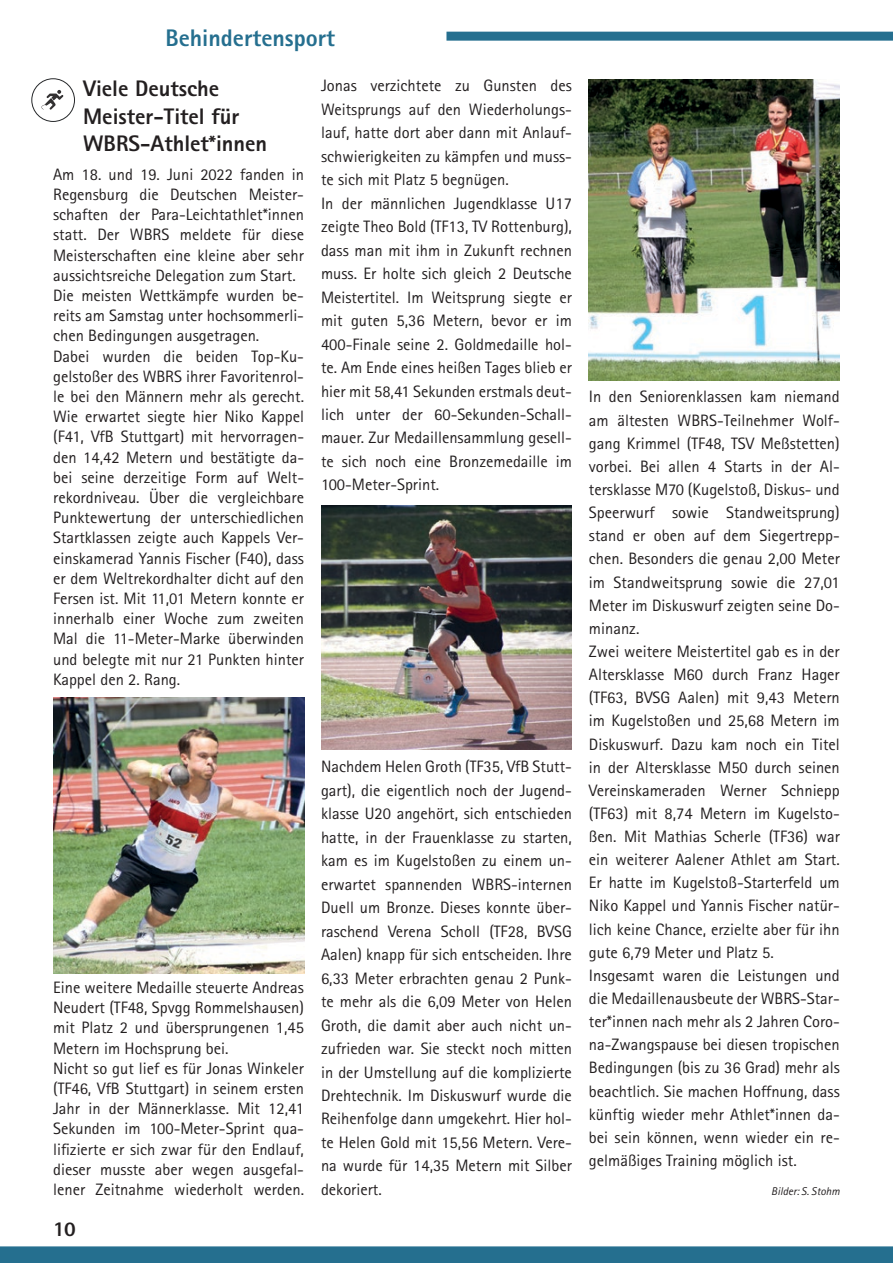
<style>
.page{position:relative;width:893px;height:1263px;background:#fff}
.page>*{position:absolute;margin:0;border:0;box-sizing:border-box;transform-origin:0 0}
.t1{font:800 24px "Rotis Sans Serif";color:#256f8f}
.t2{font:800 22.5px/27.5px "Rotis Sans Serif";color:#231f20}
.t3{font:800 21px "Rotis Sans Serif";color:#231f20}
.t4{font:16.5px/20.2px "Rotis Sans Serif";color:#231f20}
.t5{font:italic 11.25px "Rotis Sans Serif";color:#231f20}
</style>
<div class="page">
<div style="left:446px;top:32px;width:447px;height:9px;background:#256f8f"></div>
<div style="left:0;top:1246px;width:893px;height:17px;background:#256f8f"></div>
<img style="left:53px;top:697px;width:251px;height:277px">
<div style="left:32px;top:79px;width:43px;height:43px;border:1px solid #26282a;border-radius:50%"></div>
<svg style="left:41px;top:90px;width:22px;height:20px"></svg>
<img style="left:321px;top:506px;width:251px;height:244px">
<img style="left:589px;top:80px;width:251px;height:300px">
<h1 class="t1" style="left:165px;top:22px;width:171px">Behindertensport</h1>
<h2 class="t2" style="left:83px;top:75px;width:186px">Viele Deutsche<br>Meister-Titel für<br>WBRS-Athlet*innen</h2>
<p class="t4" style="left:53px;top:164px;width:252px">Am 18. und 19. Juni 2022 fanden in Regensburg die Deutschen Meister&shy;schaften der Para-Leichtathlet*innen statt. Der WBRS meldete für diese Meisterschaften eine kleine aber sehr aussichtsreiche Delegation zum Start.<br>Die meisten Wettkämpfe wurden be&shy;reits am Samstag unter hochsommerli&shy;chen Bedingungen ausgetragen.<br>Dabei wurden die beiden Top-Ku&shy;gelstoßer des WBRS ihrer Favoritenrol&shy;le bei den Männern mehr als gerecht.<br>Wie erwartet siegte hier Niko Kappel (F41, VfB Stuttgart) mit hervorragen&shy;den 14,42 Metern und bestätigte da&shy;bei seine derzeitige Form auf Welt&shy;rekordniveau. Über die vergleichbare Punktewertung der unterschiedlichen Startklassen zeigte auch Kappels Ver&shy;einskamerad Yannis Fischer (F40), dass er dem Weltrekordhalter dicht auf den Fersen ist. Mit 11,01 Metern konnte er innerhalb einer Woche zum zweiten Mal die 11-Meter-Marke überwinden und belegte mit nur 21 Punkten hinter Kappel den 2. Rang.</p>
<p class="t4" style="left:321px;top:74px;width:252px;line-height:23.5px">Jonas verzichtete zu Gunsten des Weitsprungs auf den Wiederholungs&shy;lauf, hatte dort aber dann mit Anlauf&shy;schwierigkeiten zu kämpfen und muss&shy;te sich mit Platz 5 begnügen.<br>In der männlichen Jugendklasse U17 zeigte Theo Bold (TF13, TV Rottenburg), dass man mit ihm in Zukunft rechnen muss. Er holte sich gleich 2 Deutsche Meistertitel. Im Weitsprung siegte er mit guten 5,36 Metern, bevor er im 400-Finale seine 2. Goldmedaille hol&shy;te. Am Ende eines heißen Tages blieb er hier mit 58,41 Sekunden erstmals deut&shy;lich unter der 60-Sekunden-Schall&shy;mauer. Zur Medaillensammlung gesell&shy;te sich noch eine Bronzemedaille im 100-Meter-Sprint.</p>
<p class="t4" style="left:53px;top:977px;width:252px">Eine weitere Medaille steuerte Andreas Neudert (TF48, Spvgg Rommelshausen) mit Platz 2 und übersprungenen 1,45<br>Metern im Hochsprung bei.<br>Nicht so gut lief es für Jonas Winkeler (TF46, VfB Stuttgart) in seinem ersten Jahr in der Männerklasse. Mit 12,41<br>Sekunden im 100-Meter-Sprint qua&shy;lifizierte er sich zwar für den Endlauf, dieser musste aber wegen ausgefal&shy;lener Zeitnahme wiederholt werden.</p>
<p class="t3" style="left:53px;top:1216px;width:24px">10</p>
<p class="t4" style="left:321px;top:755px;width:252px;line-height:23.5px;text-align:justify">Nachdem Helen Groth (TF35, VfB Stutt&shy;gart), die eigentlich noch der Jugend&shy;klasse U20 angehört, sich entschieden hatte, in der Frauenklasse zu starten, kam es im Kugelstoßen zu einem un&shy;erwartet spannenden WBRS-internen Duell um Bronze. Dieses konnte über&shy;raschend Verena Scholl (TF28, BVSG Aalen) knapp für sich entscheiden. Ihre 6,33 Meter erbrachten genau 2 Punk&shy;te mehr als die 6,09 Meter von Helen Groth, die damit aber auch nicht un&shy;zufrieden war. Sie steckt noch mitten in der Umstellung auf die komplizierte Drehtechnik. Im Diskuswurf wurde die Reihenfolge dann umgekehrt. Hier hol&shy;te Helen Gold mit 15,56 Metern. Vere&shy;na wurde für 14,35 Metern mit Silber dekoriert.</p>
<p class="t4" style="left:589px;top:385px;width:252px;line-height:23.1px">In den Seniorenklassen kam niemand am ältesten WBRS-Teilnehmer Wolf&shy;gang Krimmel (TF48, TSV Meßstetten) vorbei. Bei allen 4 Starts in der Al&shy;tersklasse M70 (Kugelstoß, Diskus- und Speerwurf sowie Standweitsprung) stand er oben auf dem Siegertrepp&shy;chen. Besonders die genau 2,00 Meter im Standweitsprung sowie die 27,01<br>Meter im Diskuswurf zeigten seine Do&shy;minanz.<br>Zwei weitere Meistertitel gab es in der Altersklasse M60 durch Franz Hager (TF63, BVSG Aalen) mit 9,43 Metern im Kugelstoßen und 25,68 Metern im Diskuswurf. Dazu kam noch ein Titel in der Altersklasse M50 durch seinen Vereinskameraden Werner Schniepp (TF63) mit 8,74 Metern im Kugelsto&shy;ßen. Mit Mathias Scherle (TF36) war ein weiterer Aalener Athlet am Start.<br>Er hatte im Kugelstoß-Starterfeld um Niko Kappel und Yannis Fischer natür&shy;lich keine Chance, erzielte aber für ihn gute 6,79 Meter und Platz 5.<br>Insgesamt waren die Leistungen und die Medaillenausbeute der WBRS-Star&shy;ter*innen nach mehr als 2 Jahren Coro&shy;na-Zwangspause bei diesen tropischen Bedingungen (bis zu 36 Grad) mehr als beachtlich. Sie machen Hoffnung, dass künftig wieder mehr Athlet*innen da&shy;bei sein können, wenn wieder ein re&shy;gelmäßiges Training möglich ist.</p>
<p class="t5" style="left:771px;top:1184px;width:70px">Bilder: S. Stohm</p>
</div>
